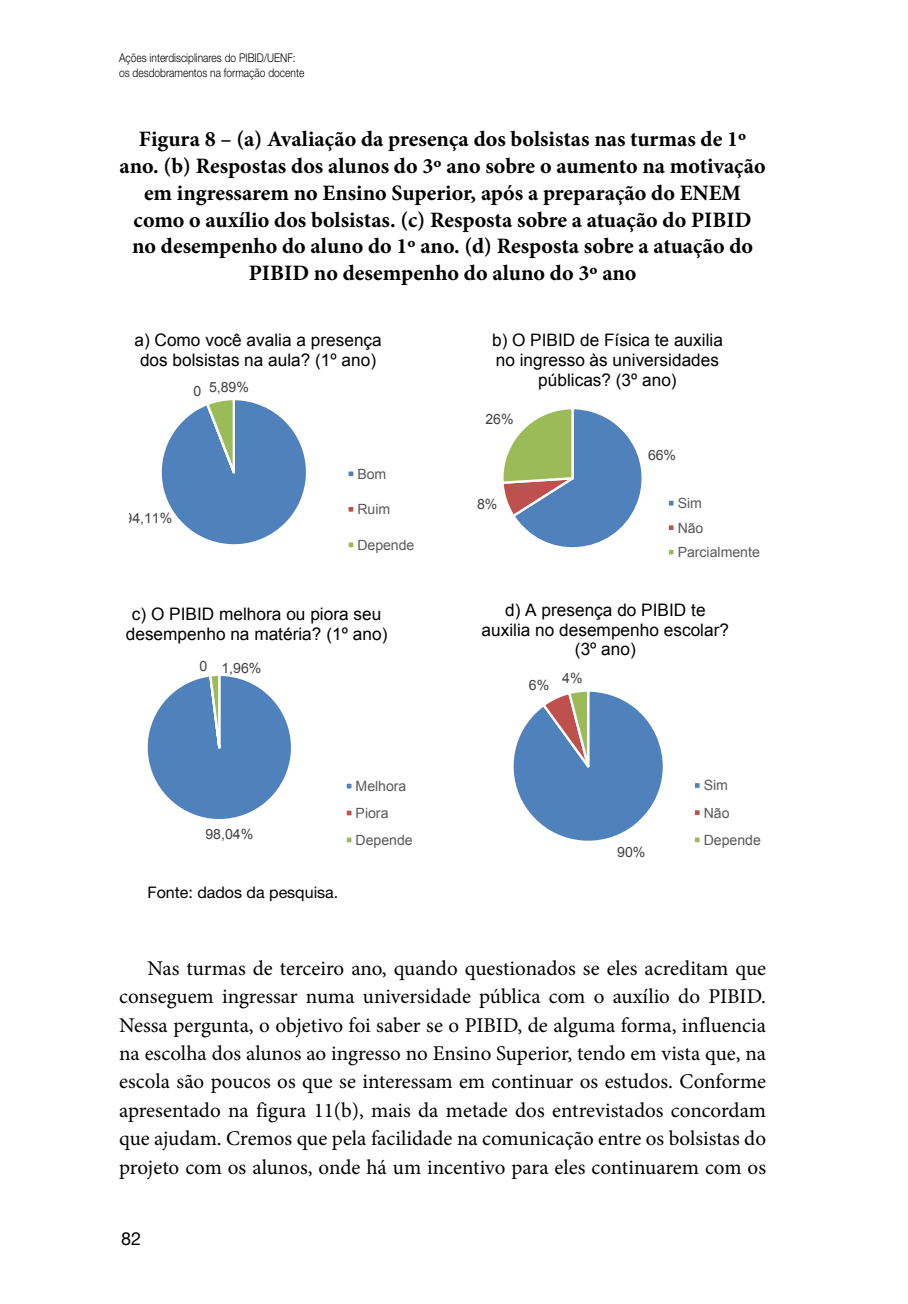
<style>
.page{position:relative;width:908px;height:1304px;background:#fff}
.page>*{position:absolute;margin:0;border:0;box-sizing:border-box;transform-origin:0 0}
.t1{font:700 22px/26.8px "Minion Pro";color:#000;text-align:center}
.t2{font:21px/28.4px "Minion Pro";color:#000;text-align:justify}
.t3{font:18px "Helvetica Neue LT Pro";color:#000}
.t4{font:17.2px/19.8px "Arial";color:#000;text-align:center}
.t5{font:16px "Helvetica Neue LT Pro";color:#000}
.t6{font:14.2px/27px "Arial";letter-spacing:-.005em;color:#595959}
.t7{font:14.2px "Arial";color:#404040}
.t8{font:14px/24.4px "Arial";color:#595959}
.t9{font:14px "Arial";color:#404040}
.t10{font:300 12px/14.4px "Helvetica Neue LT Std";color:#000;scale:.85 1}
</style>
<div class="page">
<svg style="left:161px;top:400px;width:145px;height:145px"></svg>
<svg style="left:348px;top:471px;width:6px;height:6px"></svg>
<svg style="left:348px;top:507px;width:6px;height:5px"></svg>
<svg style="left:348px;top:542px;width:6px;height:6px"></svg>
<svg style="left:503px;top:409px;width:139px;height:139px"></svg>
<svg style="left:668px;top:500px;width:6px;height:6px"></svg>
<svg style="left:668px;top:525px;width:6px;height:5px"></svg>
<svg style="left:668px;top:549px;width:6px;height:6px"></svg>
<svg style="left:147px;top:676px;width:144px;height:143px"></svg>
<svg style="left:346px;top:783px;width:6px;height:6px"></svg>
<svg style="left:346px;top:810px;width:6px;height:6px"></svg>
<svg style="left:346px;top:837px;width:6px;height:6px"></svg>
<svg style="left:513px;top:691px;width:187px;height:152px"></svg>
<p class="t10" style="left:119px;top:51px;width:219px">Ações interdisciplinares do PIBID/UENF: os desdobramentos na formação docente</p>
<p class="t1" style="left:119px;top:126px;width:647px">Figura 8 – (a) Avaliação da presença dos bolsistas nas turmas de 1º ano. (b) Respostas dos alunos do 3º ano sobre o aumento na motivação em ingressarem no Ensino Superior, após a preparação do ENEM como o auxílio dos bolsistas. (c) Resposta sobre a atuação do PIBID no desempenho do aluno do 1º ano. (d) Resposta sobre a atuação do PIBID no desempenho do aluno do 3º ano</p>
<p class="t4" style="left:134px;top:330px;width:249px">a) Como você avalia a presença dos bolsistas na aula? (1º ano)</p>
<p class="t9" style="left:193px;top:377px;width:57px">0 5,89%</p>
<p class="t9" style="left:124px;top:508px;width:49px">94,11%</p>
<p class="t8" style="left:357px;top:462px;width:30px">Bom</p>
<p class="t8" style="left:357px;top:497px;width:34px">Ruim</p>
<p class="t8" style="left:357px;top:533px;width:58px">Depende</p>
<p class="t4" style="left:126px;top:604px;width:263px">c) O PIBID melhora ou piora seu desempenho na matéria? (1º ano)</p>
<p class="t7" style="left:199px;top:658px;width:63px">0 1,96%</p>
<p class="t7" style="left:205px;top:824px;width:49px">98,04%</p>
<p class="t5" style="left:147px;top:883px;width:192px">Fonte: dados da pesquisa.</p>
<p class="t6" style="left:355px;top:772px;width:59px">Melhora<br>Piora<br>Depende</p>
<p class="t4" style="left:492px;top:330px;width:232px">b) O PIBID de Física te auxilia no ingresso às universidades públicas? (3º ano)</p>
<p class="t9" style="left:485px;top:409px;width:30px">26%</p>
<p class="t9" style="left:477px;top:495px;width:22px">8%</p>
<p class="t9" style="left:647px;top:445px;width:30px">66%</p>
<p class="t8" style="left:677px;top:491px;width:84px">Sim<br>Não<br>Parcialmente</p>
<p class="t4" style="left:481px;top:600px;width:249px">d) A presença do PIBID te auxilia no desempenho escolar? (3º ano)</p>
<p class="t7" style="left:528px;top:675px;width:22px">6%</p>
<p class="t7" style="left:562px;top:668px;width:22px">4%</p>
<p class="t7" style="left:617px;top:842px;width:30px">90%</p>
<p class="t6" style="left:703px;top:772px;width:59px">Sim<br>Não<br>Depende</p>
<p class="t2" style="left:119px;top:954px;width:648px;text-indent:28px">Nas turmas de terceiro ano, quando questionados se eles acreditam que conseguem ingressar numa universidade pública com o auxílio do PIBID.<br>Nessa pergunta, o objetivo foi saber se o PIBID, de alguma forma, influencia na escolha dos alunos ao ingresso no Ensino Superior, tendo em vista que, na escola são poucos os que se interessam em continuar os estudos. Conforme apresentado na figura 11(b), mais da metade dos entrevistados concordam que ajudam. Cremos que pela facilidade na comunicação entre os bolsistas do projeto com os alunos, onde há um incentivo para eles continuarem com os</p>
<p class="t3" style="left:121px;top:1228px;width:22px">82</p>
</div>
